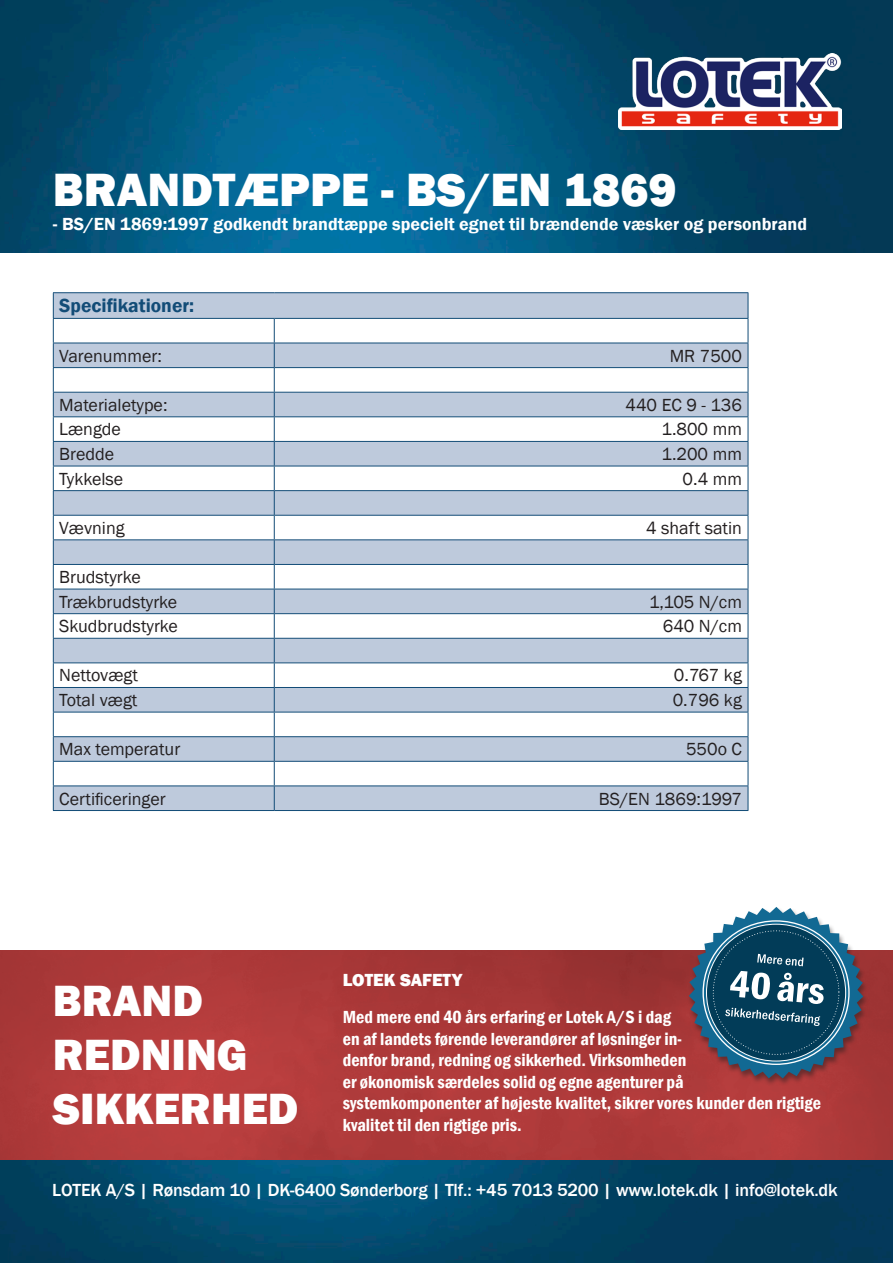
<style>
.page{position:relative;width:893px;height:1263px;background:#fff}
.page>*{position:absolute;margin:0;border:0;box-sizing:border-box;transform-origin:0 0}
.t1{font:800 48px "Franklin Gothic";color:#fff}
.t2{font:800 45px "Franklin Gothic";color:#fff}
.t3{font:600 19.5px "Franklin Gothic";color:#124c77}
.t4{font:600 condensed 18px/21.6px "Franklin Gothic";color:#fff}
.t5{font:18px "Franklin Gothic";color:#231f20}
.t6{font:500 18px "Franklin Gothic";letter-spacing:-.01em;color:#fff}
.t7{font:600 18px "Franklin Gothic";color:#fff}
.t8{font:800 18px "Franklin Gothic";color:#fff}
</style>
<div class="page">
<img style="left:0;top:0;width:893px;height:1263px">
<img style="left:619px;top:53px;width:222px;height:76px">
<div style="left:0;top:253px;width:893px;height:899px;background:#fff"></div>
<div style="left:54px;top:293px;width:694px;height:517px;background:#becadc"></div>
<svg style="left:54px;top:319px;width:694px;height:466px"></svg>
<hr style="left:53px;top:292px;width:221px;height:1px;background:#124c77">
<hr style="left:274px;top:292px;width:474px;height:1px;background:#124c77">
<hr style="left:53px;top:318px;width:221px;height:1px;background:#124c77">
<hr style="left:274px;top:318px;width:474px;height:1px;background:#124c77">
<hr style="left:53px;top:343px;width:221px;height:1px;background:#124c77">
<hr style="left:274px;top:343px;width:474px;height:1px;background:#124c77">
<hr style="left:53px;top:367px;width:221px;height:1px;background:#124c77">
<hr style="left:274px;top:367px;width:474px;height:1px;background:#124c77">
<hr style="left:53px;top:392px;width:221px;height:1px;background:#124c77">
<hr style="left:274px;top:392px;width:474px;height:1px;background:#124c77">
<hr style="left:53px;top:416px;width:221px;height:1px;background:#124c77">
<hr style="left:274px;top:416px;width:474px;height:1px;background:#124c77">
<hr style="left:53px;top:441px;width:221px;height:1px;background:#124c77">
<hr style="left:274px;top:441px;width:474px;height:1px;background:#124c77">
<hr style="left:53px;top:466px;width:221px;height:1px;background:#124c77">
<hr style="left:274px;top:466px;width:474px;height:1px;background:#124c77">
<hr style="left:53px;top:490px;width:221px;height:1px;background:#124c77">
<hr style="left:274px;top:490px;width:474px;height:1px;background:#124c77">
<hr style="left:53px;top:515px;width:221px;height:1px;background:#124c77">
<hr style="left:274px;top:515px;width:474px;height:1px;background:#124c77">
<hr style="left:53px;top:539px;width:221px;height:1px;background:#124c77">
<hr style="left:274px;top:539px;width:474px;height:1px;background:#124c77">
<hr style="left:53px;top:564px;width:221px;height:1px;background:#124c77">
<hr style="left:274px;top:564px;width:474px;height:1px;background:#124c77">
<hr style="left:53px;top:589px;width:221px;height:1px;background:#124c77">
<hr style="left:274px;top:589px;width:474px;height:1px;background:#124c77">
<hr style="left:53px;top:613px;width:221px;height:1px;background:#124c77">
<hr style="left:274px;top:613px;width:474px;height:1px;background:#124c77">
<hr style="left:53px;top:638px;width:221px;height:1px;background:#124c77">
<hr style="left:274px;top:638px;width:474px;height:1px;background:#124c77">
<hr style="left:53px;top:662px;width:221px;height:1px;background:#124c77">
<hr style="left:274px;top:662px;width:474px;height:1px;background:#124c77">
<hr style="left:53px;top:687px;width:221px;height:1px;background:#124c77">
<hr style="left:274px;top:687px;width:474px;height:1px;background:#124c77">
<hr style="left:53px;top:712px;width:221px;height:1px;background:#124c77">
<hr style="left:274px;top:712px;width:474px;height:1px;background:#124c77">
<hr style="left:53px;top:736px;width:221px;height:1px;background:#124c77">
<hr style="left:274px;top:736px;width:474px;height:1px;background:#124c77">
<hr style="left:53px;top:761px;width:221px;height:1px;background:#124c77">
<hr style="left:274px;top:761px;width:474px;height:1px;background:#124c77">
<hr style="left:53px;top:785px;width:221px;height:1px;background:#124c77">
<svg style="left:53px;top:293px;width:1px;height:517px"></svg>
<hr style="left:274px;top:785px;width:474px;height:1px;background:#124c77">
<svg style="left:274px;top:319px;width:1px;height:491px"></svg>
<svg style="left:748px;top:293px;width:1px;height:517px"></svg>
<hr style="left:53px;top:810px;width:221px;height:1px;background:#124c77">
<hr style="left:274px;top:810px;width:474px;height:1px;background:#124c77">
<img style="left:0;top:950px;width:893px;height:210px">
<div style="left:687px;top:906px;width:183px;height:180px;background:#231f20;opacity:.5"></div>
<svg style="left:689px;top:907px;width:174px;height:171px;background:#4f6c81"></svg>
<p class="t1" style="left:53px;top:159px;width:625px">BRANDTÆPPE - BS/EN 1869</p>
<p class="t7" style="left:53px;top:213px;width:756px">- BS/EN 1869:1997 godkendt brandtæppe specielt egnet til brændende væsker og personbrand</p>
<p class="t3" style="left:59px;top:294px;width:136px">Specifikationer:</p>
<p class="t5" style="left:59px;top:344px;width:104px">Varenummer:</p>
<p class="t5" style="left:670px;top:344px;width:74px">MR 7500</p>
<p class="t5" style="left:59px;top:394px;width:110px">Materialetype:</p>
<p class="t5" style="left:625px;top:394px;width:118px">440 EC 9 - 136</p>
<p class="t5" style="left:59px;top:418px;width:63px">Længde</p>
<p class="t5" style="left:662px;top:418px;width:82px">1.800 mm</p>
<p class="t5" style="left:59px;top:443px;width:56px">Bredde</p>
<p class="t5" style="left:662px;top:443px;width:82px">1.200 mm</p>
<p class="t5" style="left:59px;top:467px;width:65px">Tykkelse</p>
<p class="t5" style="left:683px;top:467px;width:61px">0.4 mm</p>
<p class="t5" style="left:59px;top:517px;width:67px">Vævning</p>
<p class="t5" style="left:646px;top:517px;width:97px">4 shaft satin</p>
<p class="t5" style="left:59px;top:566px;width:83px">Brudstyrke</p>
<p class="t5" style="left:59px;top:590px;width:119px">Trækbrudstyrke</p>
<p class="t5" style="left:649px;top:590px;width:94px">1,105 N/cm</p>
<p class="t5" style="left:59px;top:615px;width:120px">Skudbrudstyrke</p>
<p class="t5" style="left:663px;top:615px;width:81px">640 N/cm</p>
<p class="t5" style="left:59px;top:664px;width:80px">Nettovægt</p>
<p class="t5" style="left:674px;top:664px;width:70px">0.767 kg</p>
<p class="t5" style="left:59px;top:689px;width:80px">Total vægt</p>
<p class="t5" style="left:673px;top:689px;width:71px">0.796 kg</p>
<p class="t5" style="left:59px;top:738px;width:123px">Max temperatur</p>
<p class="t5" style="left:686px;top:738px;width:57px">550o C</p>
<p class="t5" style="left:59px;top:787px;width:108px">Certificeringer</p>
<p class="t5" style="left:599px;top:787px;width:145px">BS/EN 1869:1997</p>
<p class="t2" style="left:53px;top:972px;width:152px">BRAND</p>
<p class="t2" style="left:53px;top:1026px;width:196px">REDNING</p>
<p class="t2" style="left:53px;top:1080px;width:247px">SIKKERHED</p>
<p class="t8" style="left:343px;top:969px;width:121px">LOTEK SAFETY</p>
<p class="t4" style="left:343px;top:1006px;width:480px">Med mere end 40 års erfaring er Lotek A/S i dag<br>en af landets førende leverandører af løsninger in-<br>denfor brand, redning og sikkerhed. Virksomheden<br>er økonomisk særdeles solid og egne agenturer på systemkomponenter af højeste kvalitet, sikrer vores kunder den rigtige kvalitet til den rigtige pris.</p>
<p class="t6" style="left:52px;top:1179px;width:787px">LOTEK A/S | Rønsdam 10 | DK-6400 Sønderborg | Tlf.: +45 7013 5200 | www.lotek.dk | info@lotek.dk</p>
</div>
